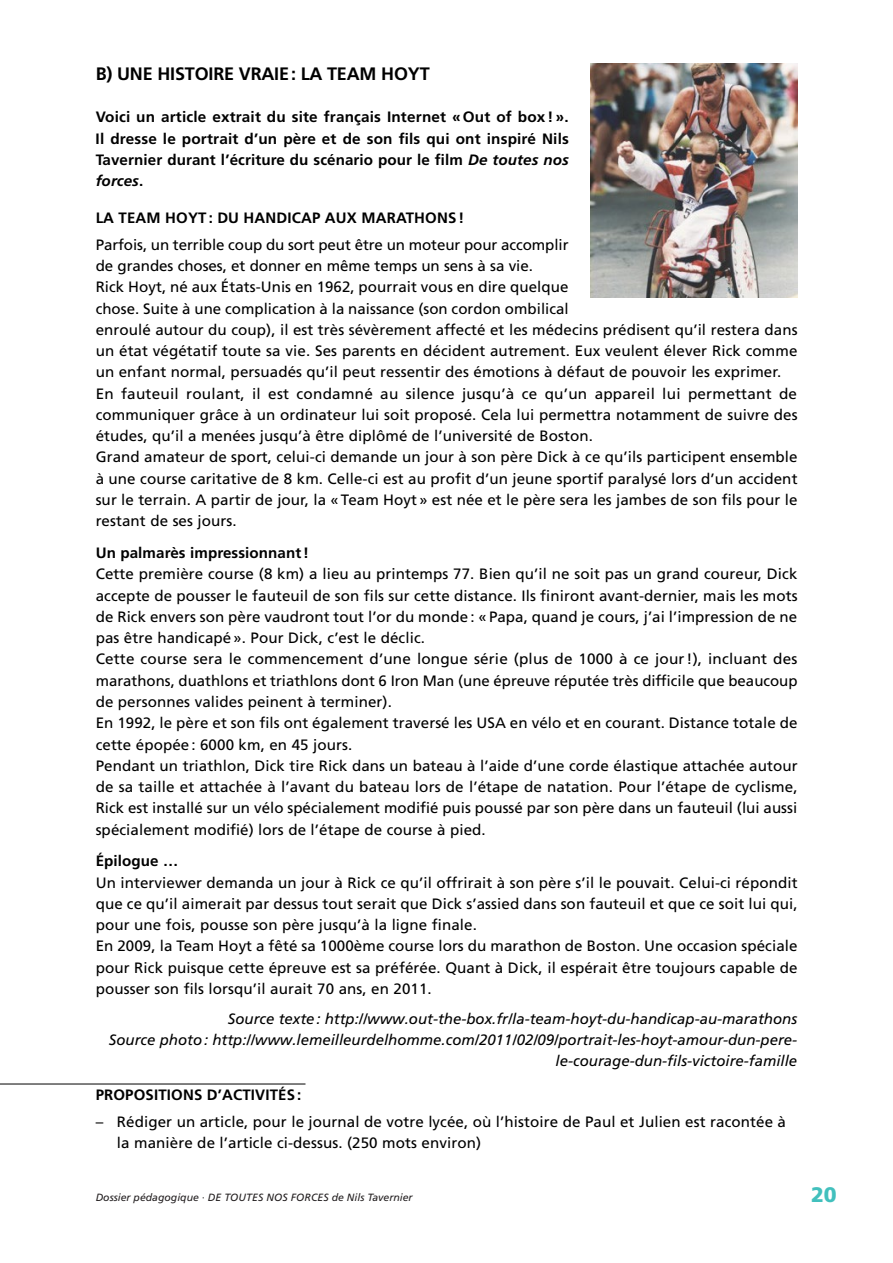
<style>
.page{position:relative;width:893px;height:1263px;background:#fff}
.page>*{position:absolute;margin:0;border:0;box-sizing:border-box;transform-origin:0 0}
.t1{font:900 21px "Frutiger LT Pro";color:#42c0bd}
.t2{font:700 18px "Frutiger LT Pro";letter-spacing:-.01em;color:#000}
.t3{font:15px/21.3px "Frutiger LT Pro";letter-spacing:.005em;color:#000}
.t4{font:700 15px/21.3px "Frutiger LT Pro";letter-spacing:.005em;color:#000;text-align:justify}
.t5{font:italic 15px/21px "Frutiger LT Pro";color:#000;text-align:right}
.t6{font:italic 10.5px "Frutiger LT Pro";color:#231f20}
.s1{font-style:italic}
.s2{font-weight:700}
.s3{font-family:"Arial"}
</style>
<div class="page">
<hr style="left:0;top:1084px;width:305px;height:1px;background:#000">
<img style="left:590px;top:64px;width:207px;height:234px">
<p class="t2" style="left:96px;top:63px;width:336px">B) UNE HISTOIRE VRAIE: LA TEAM HOYT</p>
<p class="t4" style="left:96px;top:106px;width:475px">Voici un article extrait du site français Internet «Out of box ! ».<br>Il dresse le portrait d’un père et de son fils qui ont inspiré Nils Tavernier durant l’écriture du scénario pour le film <span class="s1">De toutes nos forces</span>.</p>
<p class="t4" style="left:96px;top:207px;width:370px">LA TEAM HOYT : DU HANDICAP AUX MARATHONS !</p>
<p class="t3" style="left:96px;top:234px;width:703px">Parfois, un terrible coup du sort peut être un moteur pour accomplir<br>de grandes choses, et donner en même temps un sens à sa vie.<br>Rick Hoyt, né aux États-Unis en 1962, pourrait vous en dire quelque<br>chose. Suite à une complication à la naissance (son cordon ombilical<br>enroulé autour du coup), il est très sévèrement affecté et les médecins prédisent qu’il restera dans un état végétatif toute sa vie. Ses parents en décident autrement. Eux veulent élever Rick comme un enfant normal, persuadés qu’il peut ressentir des émotions à défaut de pouvoir les exprimer.<br>En fauteuil roulant, il est condamné au silence jusqu’à ce qu’un appareil lui permettant de communiquer grâce à un ordinateur lui soit proposé. Cela lui permettra notamment de suivre des études, qu’il a menées jusqu’à être diplômé de l’université de Boston.<br>Grand amateur de sport, celui-ci demande un jour à son père Dick à ce qu’ils participent ensemble à une course caritative de 8 km. Celle-ci est au profit d’un jeune sportif paralysé lors d’un accident sur le terrain. A partir de jour, la «Team Hoyt» est née et le père sera les jambes de son fils pour le restant de ses jours.</p>
<p class="t4" style="left:96px;top:542px;width:215px">Un palmarès impressionnant!</p>
<p class="t3" style="left:96px;top:564px;width:703px">Cette première course (8 km) a lieu au printemps 77. Bien qu’il ne soit pas un grand coureur, Dick accepte de pousser le fauteuil de son fils sur cette distance. Ils finiront avant-dernier, mais les mots de Rick envers son père vaudront tout l’or du monde : «Papa, quand je cours, j’ai l’impression de ne pas être handicapé». Pour Dick, c’est le déclic.<br>Cette course sera le commencement d’une longue série (plus de 1000 à ce jour!), incluant des marathons, duathlons et triathlons dont 6 Iron Man (une épreuve réputée très difficile que beaucoup de personnes valides peinent à terminer).<br>En 1992, le père et son fils ont également traversé les USA en vélo et en courant. Distance totale de cette épopée: 6000 km, en 45 jours.<br>Pendant un triathlon, Dick tire Rick dans un bateau à l’aide d’une corde élastique attachée autour de sa taille et attachée à l’avant du bateau lors de l’étape de natation. Pour l’étape de cyclisme, Rick est installé sur un vélo spécialement modifié puis poussé par son père dans un fauteuil (lui aussi spécialement modifié) lors de l’étape de course à pied.</p>
<p class="t4" style="left:96px;top:851px;width:84px">Épilogue …</p>
<p class="t3" style="left:96px;top:872px;width:703px">Un interviewer demanda un jour à Rick ce qu’il offrirait à son père s’il le pouvait. Celui-ci répondit que ce qu’il aimerait par dessus tout serait que Dick s’assied dans son fauteuil et que ce soit lui qui, pour une fois, pousse son père jusqu’à la ligne finale.<br>En 2009, la Team Hoyt a fêté sa 1000ème course lors du marathon de Boston. Une occasion spéciale pour Rick puisque cette épreuve est sa préférée. Quant à Dick, il espérait être toujours capable de pousser son fils lorsqu’il aurait 70 ans, en 2011.</p>
<p class="t5" style="left:109px;top:1008px;width:690px">Source texte: http://www.out-the-box.fr/la-team-hoyt-du-handicap-au-marathons<br>Source photo: http://www.lemeilleurdelhomme.com/2011/02/09/portrait-les-hoyt-amour-dun-pere&shy;le-courage-dun-fils-victoire-famille</p>
<p class="t3" style="left:96px;top:1082px;width:692px;line-height:26.5px"><span class="s2">PROPOSITIONS D’ACTIVITÉS :<br></span>–<span class="s3">–</span> Rédiger un article, pour le journal de votre lycée, où l’histoire de Paul et Julien est racontée à</p>
<p class="t3" style="left:117px;top:1132px;width:366px">la manière de l’article ci-dessus. (250 mots environ)</p>
<p class="t6" style="left:96px;top:1191px;width:318px">Dossier pédagogique · DE TOUTES NOS FORCES de Nils Tavernier</p>
<h1 class="t1" style="left:811px;top:1182px;width:27px">20</h1>
</div>
